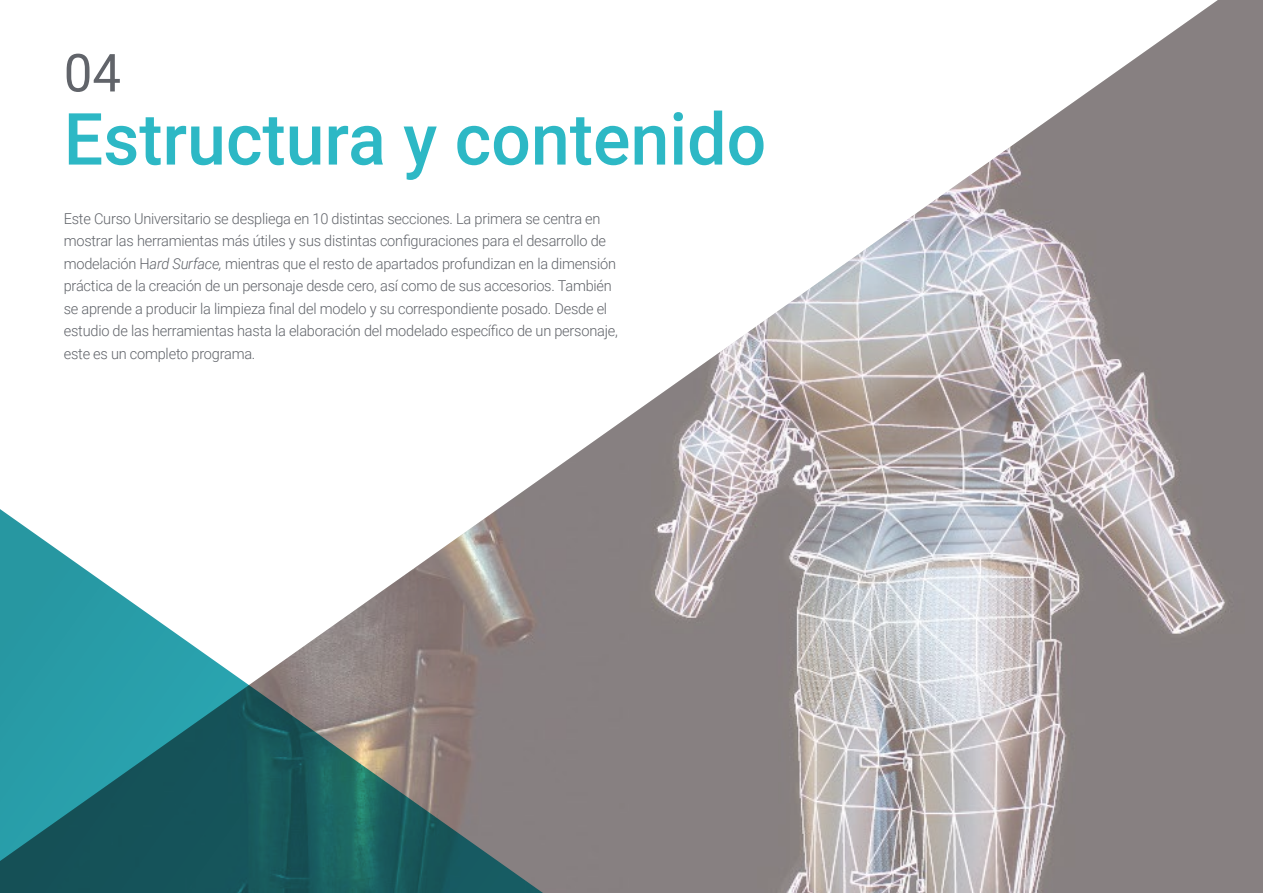
<style>
.page{position:relative;width:1263px;height:893px;background:#fff}
.page>*{position:absolute;margin:0;border:0;box-sizing:border-box;transform-origin:0 0}
.t1{font:500 72px "Roboto";color:#2db8c5}
.t2{font:52.5px "Roboto";color:#61646a}
.t3{font:300 15px/22.5px "Roboto";letter-spacing:-.015em;color:#61646a}
.s1{font-style:italic}
</style>
<div class="page">
<img style="left:521px;top:0;width:742px;height:893px">
<svg style="left:0;top:493px;width:639px;height:400px"></svg>
<h2 class="t2" style="left:64px;top:36px;width:59px">04</h2>
<h1 class="t1" style="left:64px;top:89px;width:704px">Estructura y contenido</h1>
<p class="t3" style="left:64px;top:207px;width:556px">Este Curso Universitario se despliega en 10 distintas secciones. La primera se centra en mostrar las herramientas más útiles y sus distintas configuraciones para el desarrollo de modelación H<span class="s1">ard Surface,</span> mientras que el resto de apartados profundizan en la dimensión práctica de la creación de un personaje desde cero, así como de sus accesorios. También se aprende a producir la limpieza final del modelo y su correspondiente posado. Desde el estudio de las herramientas hasta la elaboración del modelado específico de un personaje, este es un completo programa.</p>
</div>
